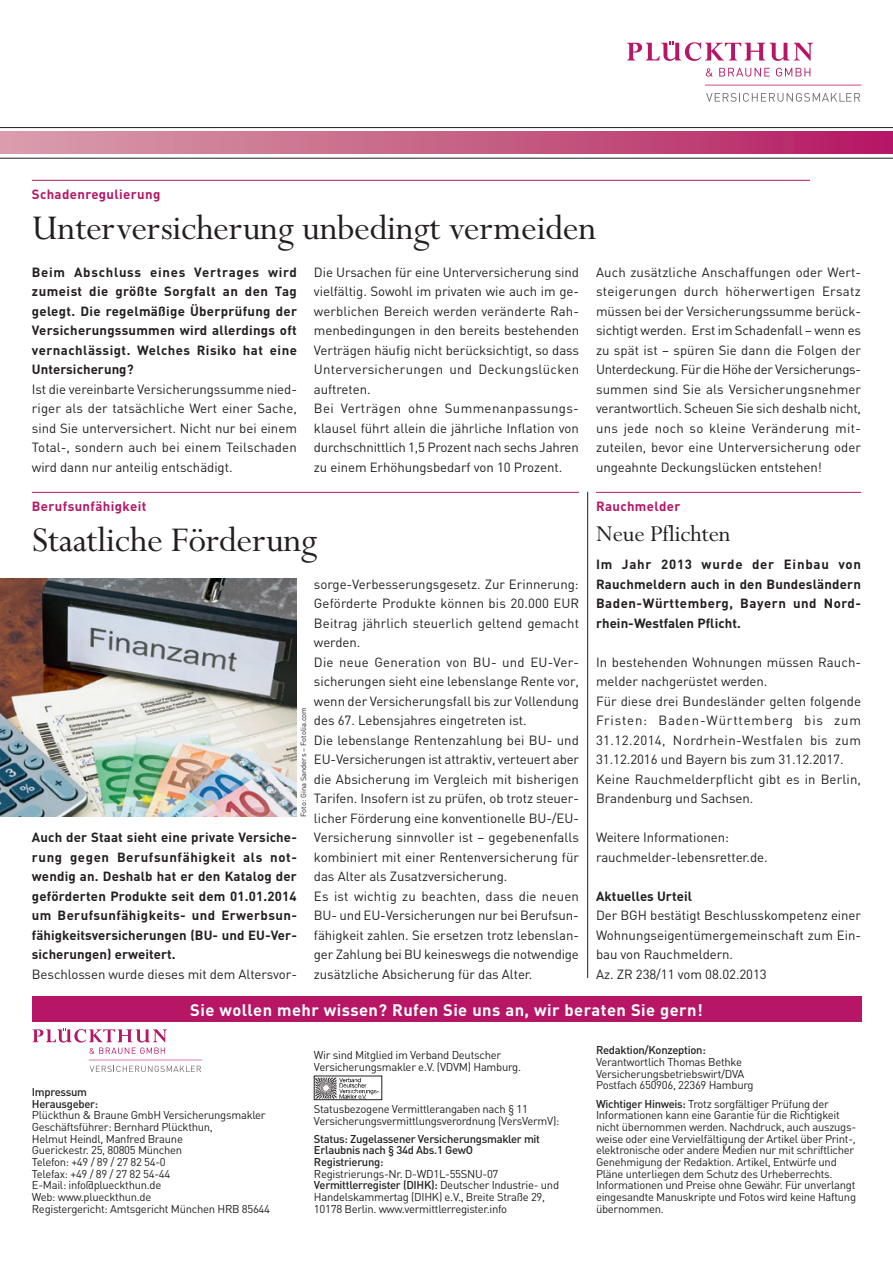
<style>
.page{position:relative;width:893px;height:1263px;background:#fff}
.page>*{position:absolute;margin:0;border:0;box-sizing:border-box;transform-origin:0 0}
.t1{font:39px "Perpetua";letter-spacing:-.01em;color:#231f20}
.t2{font:25.5px "Perpetua";letter-spacing:-.01em;color:#231f20}
.t3{font:700 16.5px "DIN";letter-spacing:.025em;color:#fff}
.t4{font:13.2px/19.5px "DIN";letter-spacing:-.005em;color:#231f20}
.t5{font:700 13.2px/19.5px "DIN";letter-spacing:.005em;color:#231f20;text-align:justify}
.t6{font:700 13.2px "DIN";letter-spacing:.03em;color:#b61665}
.t7{font:11.25px/11.7px "DIN";letter-spacing:-.025em;color:#231f20}
.t8{font:500 11.25px/11.7px "DIN";letter-spacing:-.025em;color:#231f20}
.t9{font:7.5px "DIN";color:#231f20}
.s1{font-weight:500}
</style>
<div class="page">
<div style="left:0;top:132px;width:893px;height:22px;background:linear-gradient(to right,#daa2ac,#b51e63)"></div>
<hr style="left:0;top:127px;width:893px;height:1px;background:#231f20">
<hr style="left:0;top:158px;width:893px;height:1px;background:#231f20">
<svg style="left:706px;top:68px;width:7px;height:9px"></svg>
<svg style="left:719px;top:68px;width:51px;height:9px"></svg>
<svg style="left:776px;top:68px;width:34px;height:9px"></svg>
<svg style="left:706px;top:93px;width:154px;height:9px"></svg>
<svg style="left:627px;top:41px;width:186px;height:20px"></svg>
<hr style="left:705px;top:85px;width:156px;height:1px;background:#b61665">
<div style="left:32px;top:996px;width:829px;height:26px;background:#b61665"></div>
<img style="left:316px;top:1078px;width:63px;height:20px">
<div style="left:314px;top:1076px;width:68px;height:24px;border:1px solid #231f20"></div>
<svg style="left:90px;top:1066px;width:111px;height:6px"></svg>
<svg style="left:33px;top:1028px;width:134px;height:26px"></svg>
<hr style="left:89px;top:1060px;width:113px;height:1px;background:#b61665">
<hr style="left:32px;top:492px;width:547px;height:1px;background:#b61665">
<hr style="left:587px;top:492px;width:1px;height:486px;background:#231f20">
<hr style="left:596px;top:492px;width:265px;height:1px;background:#b61665">
<img style="left:0;top:579px;width:297px;height:238px">
<hr style="left:32px;top:180px;width:778px;height:1px;background:#b61665">
<p class="t6" style="left:32px;top:185px;width:130px">Schadenregulierung</p>
<h1 class="t1" style="left:32px;top:208px;width:566px">Unterversicherung unbedingt vermeiden</h1>
<p class="t5" style="left:32px;top:261px;width:267px">Beim Abschluss eines Vertrages wird zumeist die größte Sorgfalt an den Tag gelegt. Die regelmäßige Überprüfung der Versicherungssummen wird allerdings oft vernachlässigt. Welches Risiko hat eine Untersicherung?</p>
<p class="t4" style="left:32px;top:379px;width:267px;text-align:justify">Ist die vereinbarte Versicherungssumme nied&shy;riger als der tatsächliche Wert einer Sache, sind Sie unterversichert. Nicht nur bei einem Total-, sondern auch bei einem Teilschaden wird dann nur anteilig entschädigt.</p>
<p class="t4" style="left:314px;top:262px;width:267px">Die Ursachen für eine Unterversicherung sind vielfältig. Sowohl im privaten wie auch im ge&shy;werblichen Bereich werden veränderte Rah&shy;menbedingungen in den bereits bestehenden Verträgen häufig nicht berücksichtigt, so dass Unterversicherungen und Deckungslücken auftreten.<br>Bei Verträgen ohne Summenanpassungs&shy;klausel führt allein die jährliche Inflation von durchschnittlich 1,5 Prozent nach sechs Jahren zu einem Erhöhungsbedarf von 10 Prozent.</p>
<p class="t4" style="left:596px;top:262px;width:267px">Auch zusätzliche Anschaffungen oder Wert&shy;steigerungen durch höherwertigen Ersatz müssen bei der Versicherungssumme berück&shy;sichtigt werden. Erst im Schadenfall – wenn es zu spät ist – spüren Sie dann die Folgen der Unterdeckung. Für die Höhe der Versicherungs&shy;summen sind Sie als Versicherungsnehmer verantwortlich. Scheuen Sie sich deshalb nicht, uns jede noch so kleine Veränderung mit&shy;zuteilen, bevor eine Unterversicherung oder ungeahnte Deckungslücken entstehen!</p>
<p class="t6" style="left:32px;top:497px;width:116px">Berufsunfähigkeit</p>
<h1 class="t1" style="left:32px;top:520px;width:287px">Staatliche Förderung</h1>
<p class="t4" style="left:314px;top:574px;width:267px">sorge-Verbesserungsgesetz. Zur Erinnerung:<br>Geförderte Produkte können bis 20.000 EUR Beitrag jährlich steuerlich geltend gemacht werden.<br>Die neue Generation von BU- und EU-Ver&shy;sicherungen sieht eine lebenslange Rente vor, wenn der Versicherungsfall bis zur Vollendung des 67. Lebensjahres eingetreten ist.<br>Die lebenslange Rentenzahlung bei BU- und EU-Versicherungen ist attraktiv, verteuert aber die Absicherung im Vergleich mit bisherigen Tarifen. Insofern ist zu prüfen, ob trotz steuer&shy;licher Förderung eine konventionelle BU-/EU-Versicherung sinnvoller ist – gegebenenfalls kombiniert mit einer Rentenversicherung für das Alter als Zusatzversicherung.<br>Es ist wichtig zu beachten, dass die neuen BU- und EU-Versicherungen nur bei Berufsun&shy;fähigkeit zahlen. Sie ersetzen trotz lebenslan&shy;ger Zahlung bei BU keineswegs die notwendige zusätzliche Absicherung für das Alter.</p>
<p class="t9" style="left:299px;top:817px;width:111px;rotate:-90deg">Foto: Gina Sanders – Fotolia.com</p>
<p class="t5" style="left:32px;top:827px;width:267px">Auch der Staat sieht eine private Versiche&shy;rung gegen Berufsunfähigkeit als not&shy;wendig an. Deshalb hat er den Katalog der geförderten Produkte seit dem 01.01.2014 um Berufsunfähigkeits- und Erwerbsun&shy;fähigkeitsversicherungen (BU- und EU-Ver&shy;sicherungen) erweitert.</p>
<p class="t4" style="left:32px;top:964px;width:267px">Beschlossen wurde dieses mit dem Altersvor-</p>
<p class="t6" style="left:596px;top:497px;width:86px">Rauchmelder</p>
<h2 class="t2" style="left:596px;top:520px;width:136px">Neue Pflichten</h2>
<p class="t5" style="left:596px;top:554px;width:267px">Im Jahr 2013 wurde der Einbau von Rauchmeldern auch in den Bundesländern Baden-Württemberg, Bayern und Nord&shy;rhein-Westfalen Pflicht.</p>
<p class="t4" style="left:596px;top:652px;width:267px">In bestehenden Wohnungen müssen Rauch&shy;melder nachgerüstet werden.<br>Für diese drei Bundesländer gelten folgende Fristen: Baden-Württemberg bis zum 31.12.2014, Nordrhein-Westfalen bis zum 31.12.2016 und Bayern bis zum 31.12.2017.<br>Keine Rauchmelderpflicht gibt es in Berlin, Brandenburg und Sachsen.</p>
<p class="t4" style="left:596px;top:827px;width:173px">Weitere Informationen: rauchmelder-lebensretter.de.</p>
<p class="t5" style="left:596px;top:885px;width:97px">Aktuelles Urteil</p>
<p class="t4" style="left:596px;top:905px;width:267px">Der BGH bestätigt Beschlusskompetenz einer Wohnungseigentümergemeinschaft zum Ein&shy;bau von Rauchmeldern.<br>Az. ZR 238/11 vom 08.02.2013</p>
<p class="t3" style="left:190px;top:999px;width:514px">Sie wollen mehr wissen? Rufen Sie uns an, wir beraten Sie gern!</p>
<p class="t8" style="left:32px;top:1085px;width:68px">Impressum<br>Herausgeber:</p>
<p class="t7" style="left:32px;top:1109px;width:240px">Plückthun &amp; Braune GmbH Versicherungsmakler Geschäftsführer: Bernhard Plückthun,<br>Helmut Heindl, Manfred Braune<br>Guerickestr. 25, 80805 München<br>Telefon: +49 / 89 / 27 82 54-0<br>Telefax: +49 / 89 / 27 82 54-44<br>E-Mail: info@plueckthun.de<br>Web: www.plueckthun.de<br>Registergericht: Amtsgericht München HRB 85644</p>
<p class="t7" style="left:314px;top:1049px;width:209px">Wir sind Mitglied im Verband Deutscher<br>Versicherungsmakler e.V. (VDVM) Hamburg.</p>
<p class="t7" style="left:314px;top:1103px;width:247px">Statusbezogene Vermittlerangaben nach § 11<br>Versicherungsvermittlungsverordnung (VersVermV):</p>
<p class="t8" style="left:314px;top:1132px;width:228px">Status: Zugelassener Versicherungsmakler mit<br>Erlaubnis nach § 34d Abs.1 GewO<br>Registrierung:</p>
<p class="t7" style="left:314px;top:1167px;width:247px">Registrierungs-Nr. D-WD1L-55SNU-07<br><span class="s1">Vermittlerregister (DIHK):</span> Deutscher Industrie- und Handelskammertag (DIHK) e.V., Breite Straße 29, 10178 Berlin. www.vermittlerregister.info</p>
<p class="t8" style="left:596px;top:1044px;width:111px">Redaktion/Konzeption:</p>
<p class="t7" style="left:596px;top:1056px;width:159px">Verantwortlich Thomas Bethke<br>Versicherungsbetriebswirt/DVA<br>Postfach 650906, 22369 Hamburg</p>
<p class="t7" style="left:596px;top:1097px;width:262px"><span class="s1">Wichtiger Hinweis:</span> Trotz sorgfältiger Prüfung der Informationen kann eine Garantie für die Richtigkeit nicht übernommen werden. Nachdruck, auch auszugs&shy;weise oder eine Vervielfältigung der Artikel über Print-, elektronische oder andere Medien nur mit schriftlicher Genehmigung der Redaktion. Artikel, Entwürfe und Pläne unterliegen dem Schutz des Urheberrechts.<br>Informationen und Preise ohne Gewähr. Für unverlangt eingesandte Manuskripte und Fotos wird keine Haftung übernommen.</p>
</div>
